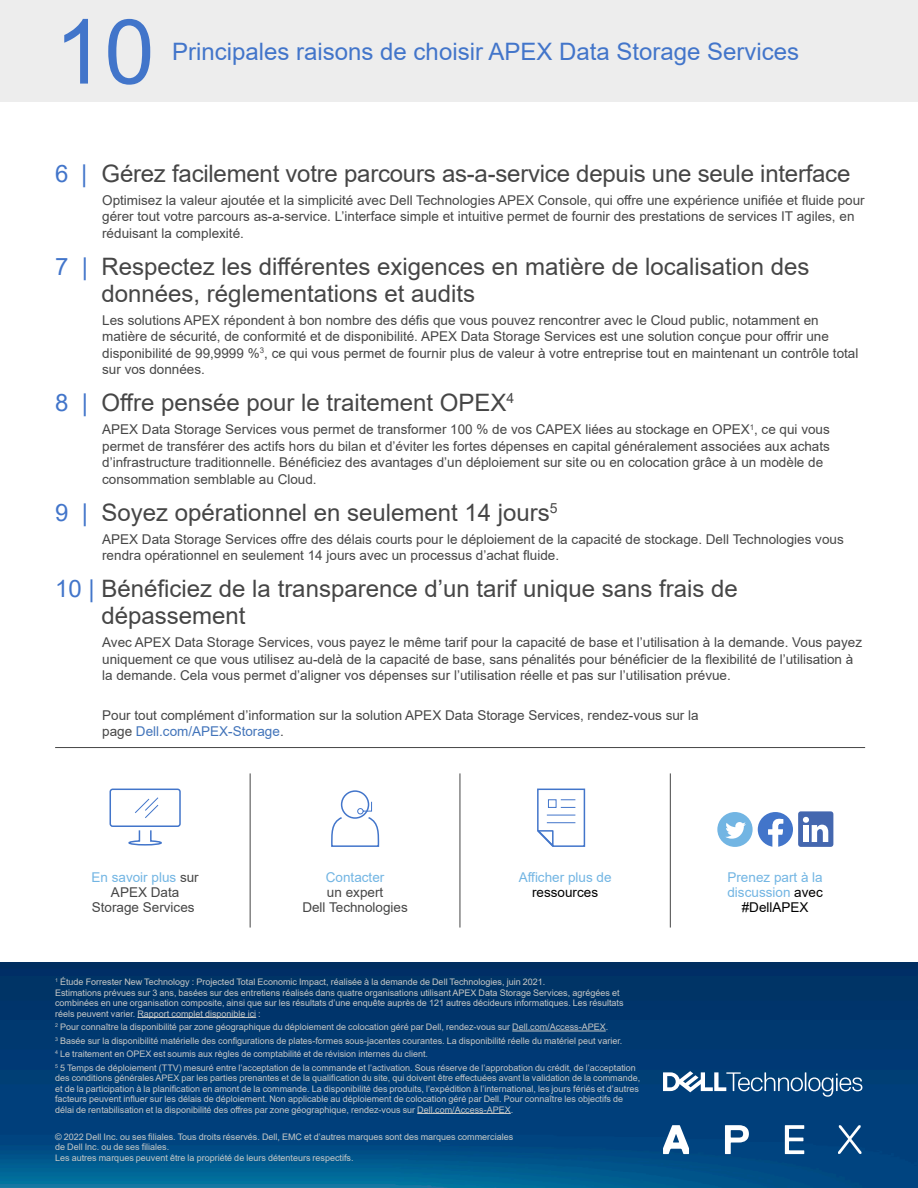
<style>
.page{position:relative;width:918px;height:1188px;background:#fff}
.page>*{position:absolute;margin:0;border:0;box-sizing:border-box;transform-origin:0 0}
.t1{font:90px "Arial";color:#4275ca}
.List_item_subheading{font:24px/27px "Arial";color:#464646}
.List_Copy{font:24px/27px "Arial";color:#464646}
.Conclusion_copy{font:24px "Arial";color:#4275ca}
.List_Copy-2{font:13.5px/16.5px "Arial";color:#464646}
.t2{font:13.5px/15px "Arial";color:#72b5e3;text-align:center}
.t3{font:9px/10.5px "Arial";color:#c7c8c6}
.s1{color:#4275ca}
.s2{color:#4274ba}
.s3{color:#72b5e3}
.s4{color:#fff}
.s5{color:#000}
</style>
<div class="page">
<img style="left:0;top:962px;width:918px;height:226px">
<svg style="left:758px;top:812px;width:35px;height:35px"></svg>
<div style="left:717px;top:812px;width:36px;height:35px;background:#72b5e3;border-radius:50%"></div>
<svg style="left:725px;top:822px;width:21px;height:17px"></svg>
<div style="left:798px;top:811px;width:35px;height:36px;background:#4467af;border-radius:3px"></div>
<svg style="left:803px;top:817px;width:25px;height:25px"></svg>
<hr style="left:250px;top:773px;width:1px;height:155px;background:#464646">
<hr style="left:460px;top:773px;width:1px;height:155px;background:#464646">
<hr style="left:670px;top:773px;width:1px;height:155px;background:#464646">
<svg style="left:537px;top:788px;width:49px;height:59px"></svg>
<div style="left:341px;top:790px;width:28px;height:29px;border:2px solid #4275ca;border-radius:50%"></div>
<svg style="left:331px;top:801px;width:49px;height:46px"></svg>
<div style="left:110px;top:789px;width:71px;height:38px;border:2px solid #4275ca;border-radius:2px"></div>
<svg style="left:135px;top:797px;width:24px;height:21px"></svg>
<svg style="left:128px;top:830px;width:34px;height:16px"></svg>
<hr style="left:137px;top:1017px;width:119px;height:1px;background:#c7c8c6">
<hr style="left:512px;top:1031px;width:94px;height:1px;background:#c7c8c6">
<hr style="left:417px;top:1113px;width:94px;height:1px;background:#c7c8c6">
<hr style="left:55px;top:747px;width:810px;height:1px;background:#464646">
<div style="left:0;top:0;width:918px;height:101px;background:#ededed"></div>
<svg style="left:663px;top:1125px;width:26px;height:29px"></svg>
<svg style="left:725px;top:1125px;width:24px;height:29px"></svg>
<svg style="left:785px;top:1125px;width:19px;height:29px"></svg>
<svg style="left:838px;top:1125px;width:23px;height:29px"></svg>
<svg style="left:663px;top:1071px;width:199px;height:26px"></svg>
<p class="t1" style="left:54px;top:-10px;width:102px">10</p>
<p class="Conclusion_copy" style="left:172px;top:35px;width:628px">Principales raisons de choisir APEX Data Storage Services</p>
<p class="List_item_subheading" style="left:55px;top:160px;width:797px"><span class="s1">6 |</span> Gérez facilement votre parcours as-a-service depuis une seule interface</p>
<p class="List_Copy-2" style="left:102px;top:192px;width:764px">Optimisez la valeur ajoutée et la simplicité avec Dell Technologies APEX Console, qui offre une expérience unifiée et fluide pour gérer tout votre parcours as-a-service. L’interface simple et intuitive permet de fournir des prestations de services IT agiles, en réduisant la complexité.</p>
<p class="List_item_subheading" style="left:102px;top:253px;width:709px;text-indent:-46px"><span class="s1">7 |</span> Respectez les différentes exigences en matière de localisation des données, réglementations et audits</p>
<p class="List_Copy-2" style="left:102px;top:312px;width:758px">Les solutions APEX répondent à bon nombre des défis que vous pouvez rencontrer avec le Cloud public, notamment en matière de sécurité, de conformité et de disponibilité. APEX Data Storage Services est une solution conçue pour offrir une disponibilité de 99,9999 %<sup>3</sup>, ce qui vous permet de fournir plus de valeur à votre entreprise tout en maintenant un contrôle total sur vos données.</p>
<p class="List_item_subheading" style="left:55px;top:389px;width:461px"><span class="s1">8 |</span> Offre pensée pour le traitement OPEX<sup>4</sup></p>
<p class="List_Copy-2" style="left:102px;top:421px;width:729px">APEX Data Storage Services vous permet de transformer 100 % de vos CAPEX liées au stockage en OPEX<sup>1</sup>, ce qui vous permet de transférer des actifs hors du bilan et d’éviter les fortes dépenses en capital généralement associées aux achats d’infrastructure traditionnelle. Bénéficiez des avantages d’un déploiement sur site ou en colocation grâce à un modèle de consommation semblable au Cloud.</p>
<p class="List_Copy" style="left:55px;top:498px;width:504px"><span class="s1">9 |</span> Soyez opérationnel en seulement 14 jours<sup>5</sup></p>
<p class="List_Copy-2" style="left:102px;top:531px;width:743px">APEX Data Storage Services offre des délais courts pour le déploiement de la capacité de stockage. Dell Technologies vous rendra opérationnel en seulement 14 jours avec un processus d’achat fluide.</p>
<p class="List_Copy" style="left:102px;top:575px;width:638px;text-indent:-46px"><span class="s1">10 |</span> Bénéficiez de la transparence d’un tarif unique sans frais de dépassement</p>
<p class="List_Copy-2" style="left:102px;top:634px;width:761px">Avec APEX Data Storage Services, vous payez le même tarif pour la capacité de base et l’utilisation à la demande. Vous payez uniquement ce que vous utilisez au-delà de la capacité de base, sans pénalités pour bénéficier de la flexibilité de l’utilisation à la demande. Cela vous permet d’aligner vos dépenses sur l’utilisation réelle et pas sur l’utilisation prévue.</p>
<p class="List_Copy-2" style="left:102px;top:707px;width:598px">Pour tout complément d’information sur la solution APEX Data Storage Services, rendez-vous sur la page <span class="s2">Dell.com/APEX-Storage</span>.</p>
<p class="List_Copy-2" style="left:91px;top:869px;width:109px;line-height:15px;text-align:center"><span class="s3">En savoir plus</span> sur<br>APEX Data<br>Storage Services<span class="s4">]</span></p>
<p class="List_Copy-2" style="left:302px;top:869px;width:107px;line-height:15px;text-align:center"><span class="s3">Contacter<br></span>un expert<br>Dell Technologies</p>
<p class="t2" style="left:519px;top:869px;width:94px">Afficher plus de <span class="s5">ressources</span></p>
<p class="t2" style="left:727px;top:869px;width:97px">Prenez part à la discussion <span class="s5">avec #DellAPEX</span></p>
<p class="t3" style="left:55px;top:977px;width:570px"><sup>1</sup> Étude Forrester New Technology : Projected Total Economic Impact, réalisée à la demande de Dell Technologies, juin 2021.<br>Estimations prévues sur 3 ans, basées sur des entretiens réalisés dans quatre organisations utilisant APEX Data Storage Services, agrégées et combinées en une organisation composite, ainsi que sur les résultats d’une enquête auprès de 121 autres décideurs informatiques. Les résultats réels peuvent varier. Rapport complet disponible ici :</p>
<p class="t3" style="left:55px;top:1022px;width:555px"><sup>2</sup> Pour connaître la disponibilité par zone géographique du déploiement de colocation géré par Dell, rendez-vous sur Dell.com/Access-APEX.</p>
<p class="t3" style="left:55px;top:1035px;width:569px"><sup>3</sup> Basée sur la disponibilité matérielle des configurations de plates-formes sous-jacentes courantes. La disponibilité réelle du matériel peut varier.</p>
<p class="t3" style="left:55px;top:1049px;width:374px"><sup>4</sup> Le traitement en OPEX est soumis aux règles de comptabilité et de révision internes du client.</p>
<p class="t3" style="left:55px;top:1062px;width:587px"><sup>5</sup> 5 Temps de déploiement (TTV) mesuré entre l’acceptation de la commande et l’activation. Sous réserve de l’approbation du crédit, de l’acceptation des conditions générales APEX par les parties prenantes et de la qualification du site, qui doivent être effectuées avant la validation de la commande, et de la participation à la planification en amont de la commande. La disponibilité des produits, l’expédition à l’international, les jours fériés et d’autres facteurs peuvent influer sur les délais de déploiement. Non applicable au déploiement de colocation géré par Dell. Pour connaître les objectifs de délai de rentabilisation et la disponibilité des offres par zone géographique, rendez-vous sur Dell.com/Access-APEX.</p>
<p class="t3" style="left:55px;top:1131px;width:460px">© 2022 Dell Inc. ou ses filiales. Tous droits réservés. Dell, EMC et d’autres marques sont des marques commerciales de Dell Inc. ou de ses filiales.</p>
<p class="t3" style="left:55px;top:1152px;width:300px">Les autres marques peuvent être la propriété de leurs détenteurs respectifs.</p>
</div>
